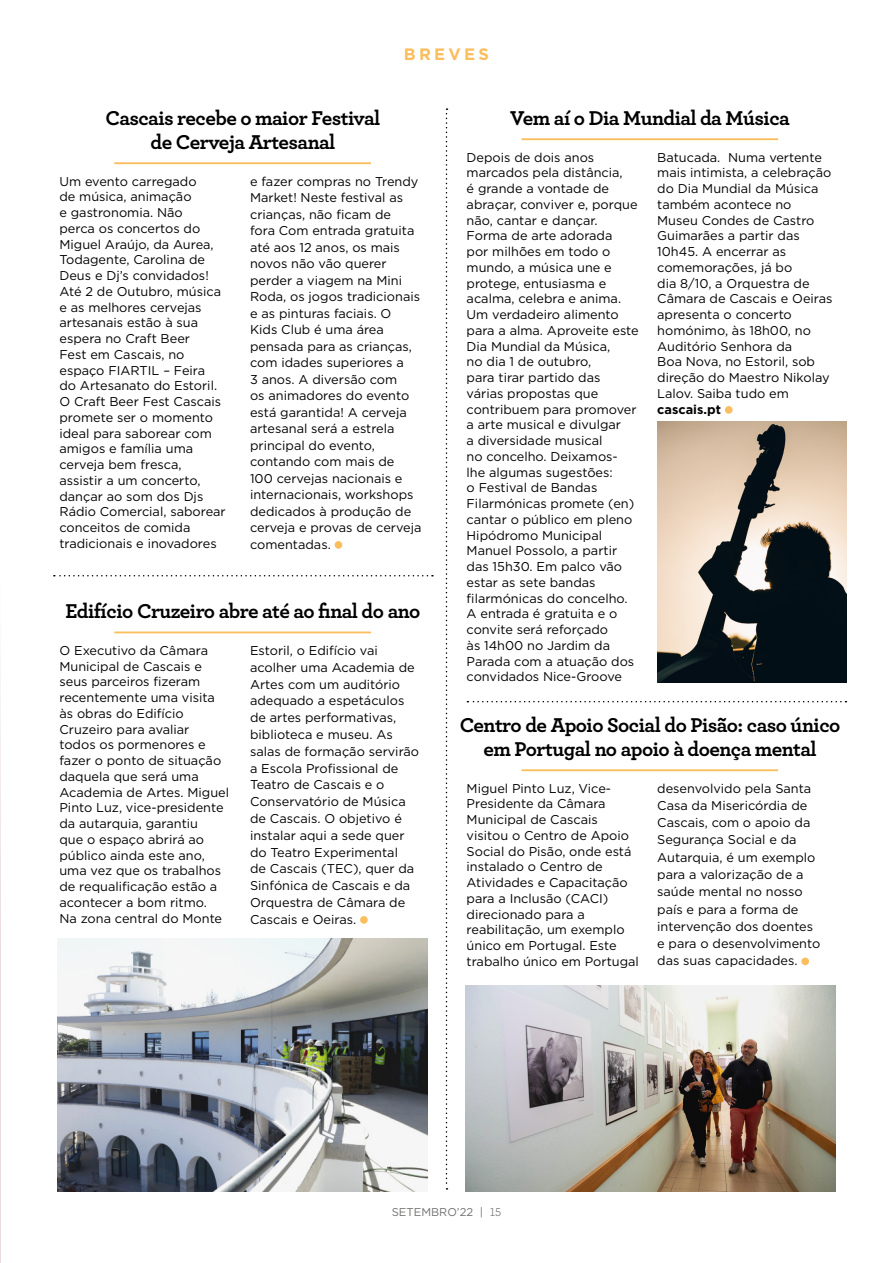
<style>
.page{position:relative;width:893px;height:1263px;background:#fff}
.page>*{position:absolute;margin:0;border:0;box-sizing:border-box;transform-origin:0 0}
.t1{font:700 21px/24px "Archer";letter-spacing:-.025em;color:#000;text-align:center}
.t2{font:700 16.5px "Gotham";letter-spacing:.2em;color:#fbbe5e}
.t3{font:12.75px/15.8px "Gotham";color:#000}
.t4{font:700 12.75px "Gotham";color:#000}
.t5{font:11.25px "Gotham";color:#70706f}
.s1{font-family:"Archer";font-size:12px}
</style>
<div class="page">
<img style="left:58px;top:938px;width:370px;height:253px">
<svg style="left:0;top:679px;width:1px;height:359px"></svg>
<img style="left:465px;top:985px;width:370px;height:206px">
<img style="left:657px;top:422px;width:189px;height:260px">
<svg style="left:446px;top:108px;width:1px;height:1081px"></svg>
<hr style="left:114px;top:162px;width:257px;height:2px;background:#fbbe5e">
<div style="left:335px;top:541px;width:7px;height:8px;background:#fbbe5e;border-radius:50%"></div>
<hr style="left:521px;top:138px;width:257px;height:2px;background:#fbbe5e">
<div style="left:725px;top:406px;width:8px;height:8px;background:#fbbe5e;border-radius:50%"></div>
<hr style="left:521px;top:769px;width:257px;height:2px;background:#fbbe5e">
<div style="left:801px;top:957px;width:8px;height:8px;background:#fbbe5e;border-radius:50%"></div>
<svg style="left:467px;top:701px;width:379px;height:1px"></svg>
<hr style="left:114px;top:631px;width:257px;height:2px;background:#fbbe5e">
<div style="left:360px;top:916px;width:8px;height:8px;background:#fbbe5e;border-radius:50%"></div>
<svg style="left:54px;top:575px;width:379px;height:1px"></svg>
<p class="t2" style="left:404px;top:43px;width:87px">BREVES</p>
<h1 class="t1" style="left:106px;top:105px;width:276px">Cascais recebe o maior Festival de Cerveja Artesanal</h1>
<p class="t3" style="left:250px;top:173px;width:173px;line-height:16.5px">e fazer compras no Trendy<br>Market! Neste festival as crianças, não ficam de<br>fora Com entrada gratuita até aos 12 anos, os mais novos não vão querer perder a viagem na Mini<br>Roda, os jogos tradicionais e as pinturas faciais. O<br>Kids Club é uma área pensada para as crianças, com idades superiores a<br>3 anos. A diversão com<br>os animadores do evento está garantida! A cerveja artesanal será a estrela principal do evento, contando com mais de<br>100 cervejas nacionais e internacionais, workshops dedicados à produção de cerveja e provas de cerveja comentadas.</p>
<p class="t3" style="left:59px;top:173px;width:168px">Um evento carregado<br>de música, animação<br>e gastronomia. Não<br>perca os concertos do<br>Miguel Araújo, da Aurea,<br>Todagente, Carolina de<br>Deus e Dj’s convidados!<br>Até 2 de Outubro, música e as melhores cervejas artesanais estão à sua espera no Craft Beer<br>Fest em Cascais, no espaço FIARTIL – Feira<br>do Artesanato do Estoril.<br>O Craft Beer Fest Cascais promete ser o momento ideal para saborear com amigos e família uma cerveja bem fresca, assistir a um concerto, dançar ao som dos Djs<br>Rádio Comercial, saborear conceitos de comida tradicionais e inovadores</p>
<h1 class="t1" style="left:65px;top:598px;width:356px">Edifício Cruzeiro abre até ao final do ano</h1>
<p class="t3" style="left:250px;top:642px;width:171px;line-height:16.8px">Estoril, o Edifício vai acolher uma Academia de<br>Artes com um auditório adequado a espetáculos de artes performativas, biblioteca e museu. As salas de formação servirão a Escola Profissional de<br>Teatro de Cascais e o<br>Conservatório de Música de Cascais. O objetivo é instalar aqui a sede quer do Teatro Experimental<br>de Cascais (TEC), quer da<br>Sinfónica de Cascais e da<br>Orquestra de Câmara de<br>Cascais e Oeiras.</p>
<p class="t3" style="left:59px;top:642px;width:171px">O Executivo da Câmara<br>Municipal de Cascais e seus parceiros fizeram recentemente uma visita às obras do Edifício<br>Cruzeiro para avaliar<br>todos os pormenores e fazer o ponto de situação daquela que será uma<br>Academia de Artes. Miguel<br>Pinto Luz, vice-presidente da autarquia, garantiu<br>que o espaço abrirá ao público ainda este ano, uma vez que os trabalhos de requalificação estão a acontecer a bom ritmo.<br>Na zona central do Monte</p>
<h1 class="t1" style="left:510px;top:105px;width:281px">Vem aí o Dia Mundial da Música</h1>
<p class="t3" style="left:657px;top:149px;width:177px">Batucada. Numa vertente mais intimista, a celebração do Dia Mundial da Música também acontece no<br>Museu Condes de Castro<br>Guimarães a partir das<br>10h45. A encerrar as comemorações, já bo<br>dia 8/10, a Orquestra de<br>Câmara de Cascais e Oeiras apresenta o concerto homónimo, às 18h00, no<br>Auditório Senhora da<br>Boa Nova, no Estoril, sob direção do Maestro Nikolay<br>Lalov. Saiba tudo em</p>
<p class="t4" style="left:657px;top:401px;width:65px">cascais.pt</p>
<p class="t3" style="left:467px;top:149px;width:174px">Depois de dois anos marcados pela distância,<br>é grande a vontade de abraçar, conviver e, porque não, cantar e dançar.<br>Forma de arte adorada<br>por milhões em todo o mundo, a música une e protege, entusiasma e acalma, celebra e anima.<br>Um verdadeiro alimento para a alma. Aproveite este<br>Dia Mundial da Música,<br>no dia 1 de outubro,<br>para tirar partido das várias propostas que contribuem para promover a arte musical e divulgar<br>a diversidade musical<br>no concelho. Deixamos&shy;lhe algumas sugestões:<br>o Festival de Bandas<br>Filarmónicas promete (en) cantar o público em pleno<br>Hipódromo Municipal<br>Manuel Possolo, a partir das 15h30. Em palco vão estar as sete bandas filarmónicas do concelho.<br>A entrada é gratuita e o convite será reforçado<br>às 14h00 no Jardim da<br>Parada com a atuação dos convidados Nice-Groove</p>
<h1 class="t1" style="left:460px;top:712px;width:382px">Centro de Apoio Social do Pisão: caso único em Portugal no apoio à doença mental</h1>
<p class="t3" style="left:657px;top:779px;width:165px;line-height:17.2px">desenvolvido pela Santa<br>Casa da Misericórdia de<br>Cascais, com o apoio da<br>Segurança Social e da<br>Autarquia, é um exemplo para a valorização de a saúde mental no nosso país e para a forma de intervenção dos doentes e para o desenvolvimento das suas capacidades.</p>
<p class="t3" style="left:467px;top:780px;width:174px">Miguel Pinto Luz, Vice-<br>Presidente da Câmara<br>Municipal de Cascais visitou o Centro de Apoio<br>Social do Pisão, onde está instalado o Centro de<br>Atividades e Capacitação para a Inclusão (CACI) direcionado para a reabilitação, um exemplo único em Portugal. Este trabalho único em Portugal</p>
<p class="t5" style="left:392px;top:1205px;width:111px">SETEMBRO’22 | <span class="s1">15</span></p>
</div>
